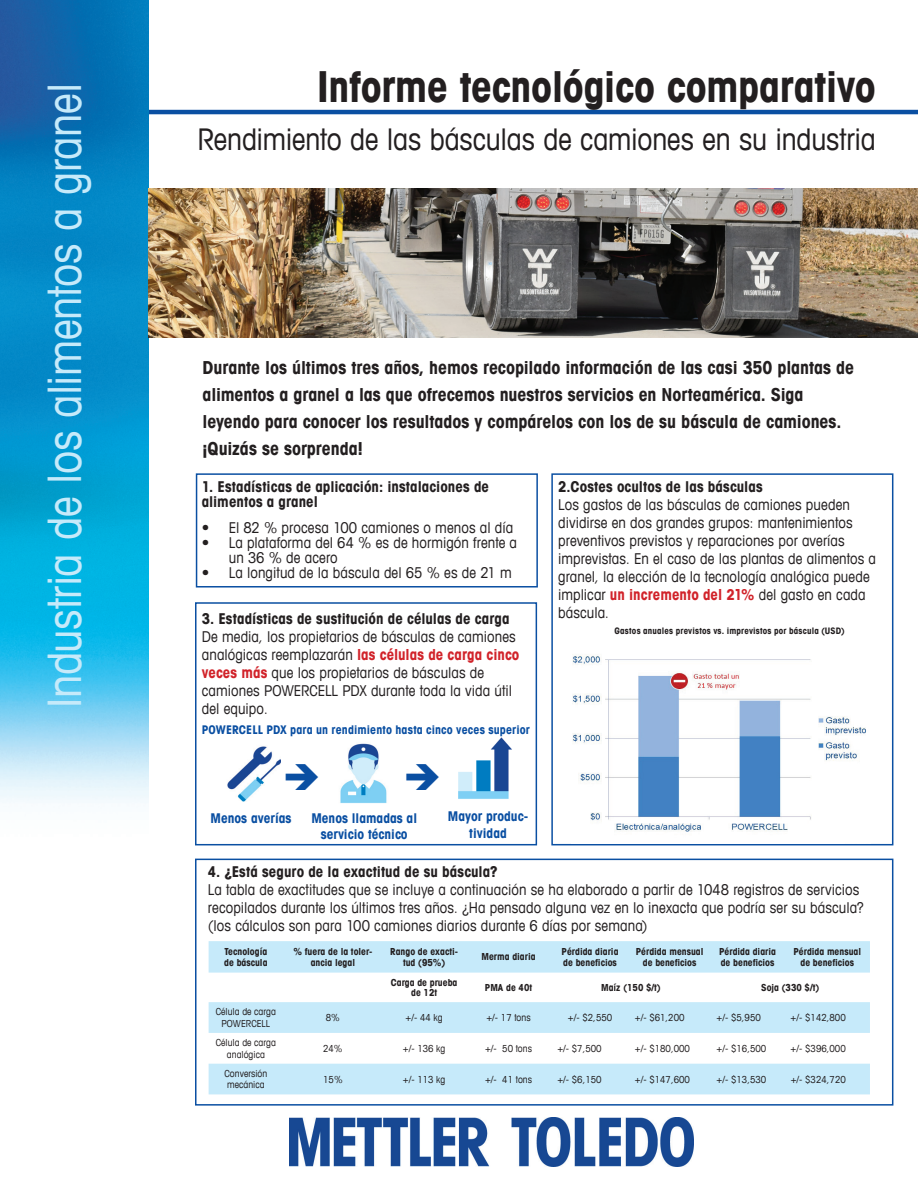
<style>
.page{position:relative;width:918px;height:1188px;background:#fff}
.page>*{position:absolute;margin:0;border:0;box-sizing:border-box;transform-origin:0 0}
.t1{font:condensed 46.5px "Avant Garde Com";letter-spacing:-.01em;color:#c6eafa}
.t2{font:700 condensed 42px "Avant Garde";letter-spacing:-.01em;color:#231f20}
.t3{font:condensed 30px "Avant Garde Com";letter-spacing:-.005em;color:#231f20}
.t4{font:700 condensed 18px/27px "Avant Garde Com";letter-spacing:-.005em;color:#231f20}
.t5{font:condensed 15px/18px "Avant Garde Com";letter-spacing:.005em;color:#231f20}
.t6{font:700 condensed 15px/15px "Avant Garde Com";letter-spacing:.005em;color:#231f20}
.t7{font:700 condensed 13.5px/16.2px "Avant Garde Com";color:#0a4fa2;text-align:center}
.t8{font:700 condensed 12px "Avant Garde Com";letter-spacing:.01em;color:#0a4fa2}
.t9{font:condensed 9.75px/11.7px "Avant Garde Com";color:#231f20;text-align:center}
.t10{font:700 condensed 9.75px/10.5px "Avant Garde Com";color:#231f20;text-align:center}
.t11{font:700 condensed 9px "Avant Garde Com";letter-spacing:.025em;color:#231f20}
.s1{font-family:"Avant Garde";font-weight:700;color:#d1232a}
</style>
<div class="page">
<div style="left:195px;top:602px;width:342px;height:243px;border:2px solid #0a4fa2"></div>
<div style="left:551px;top:473px;width:342px;height:372px;border:2px solid #0a4fa2"></div>
<div style="left:196px;top:473px;width:342px;height:115px;border:2px solid #0a4fa2"></div>
<hr style="left:120px;top:110px;width:798px;height:4px;background:#0a4fa2">
<img style="left:0;top:0;width:148px;height:803px">
<img style="left:571px;top:654px;width:299px;height:190px">
<img style="left:290px;top:1117px;width:404px;height:50px">
<img style="left:148px;top:189px;width:770px;height:148px">
<img style="left:227px;top:746px;width:54px;height:56px">
<img style="left:458px;top:737px;width:54px;height:62px">
<img style="left:340px;top:743px;width:47px;height:61px">
<div style="left:195px;top:859px;width:698px;height:247px;border:2px solid #0a4fa2"></div>
<svg style="left:209px;top:941px;width:661px;height:153px;fill:#c6eafa"></svg>
<svg style="left:340px;top:763px;width:47px;height:27px"></svg>
<h1 class="t1" style="left:36px;top:708px;width:626px;rotate:-90deg">Industria de los alimentos a granel</h1>
<h2 class="t2" style="left:317px;top:60px;width:560px">Informe tecnológico comparativo</h2>
<h3 class="t3" style="left:198px;top:121px;width:680px">Rendimiento de las básculas de camiones en su industria</h3>
<p class="t4" style="left:203px;top:353px;width:653px">Durante los últimos tres años, hemos recopilado información de las casi 350 plantas de alimentos a granel a las que ofrecemos nuestros servicios en Norteamérica. Siga leyendo para conocer los resultados y compárelos con los de su báscula de camiones. ¡Quizás se sorprenda!</p>
<p class="t6" style="left:202px;top:479px;width:289px">1. Estadísticas de aplicación: instalaciones de alimentos a granel</p>
<p class="t5" style="left:202px;top:518px;width:313px">• El 82 % procesa 100 camiones o menos al día</p>
<p class="t5" style="left:229px;top:535px;width:290px;line-height:15px;text-indent:-27px">• La plataforma del 64 % es de hormigón frente a un 36 % de acero</p>
<p class="t5" style="left:202px;top:563px;width:311px">• La longitud de la báscula del 65 % es de 21 m</p>
<p class="t6" style="left:558px;top:479px;width:206px">2.Costes ocultos de las básculas</p>
<p class="t5" style="left:558px;top:496px;width:319px">Los gastos de las básculas de camiones pueden dividirse en dos grandes grupos: mantenimientos preventivos previstos y reparaciones por averías imprevistas. En el caso de las plantas de alimentos a granel, la elección de la tecnología analógica puede implicar <span class="s1">un incremento del 21%</span> del gasto en cada báscula.</p>
<p class="t11" style="left:614px;top:625px;width:232px">Gastos anuales previstos vs. imprevistos por báscula (USD)</p>
<p class="t6" style="left:202px;top:610px;width:309px">3. Estadísticas de sustitución de células de carga</p>
<p class="t5" style="left:202px;top:627px;width:319px">De media, los propietarios de básculas de camiones analógicas reemplazarán <span class="s1">las células de carga cinco veces más</span> que los propietarios de básculas de camiones POWERCELL PDX durante toda la vida útil del equipo.</p>
<p class="t8" style="left:202px;top:722px;width:330px">POWERCELL PDX para un rendimiento hasta cinco veces superior</p>
<p class="t7" style="left:211px;top:810px;width:82px">Menos averías</p>
<p class="t7" style="left:448px;top:808px;width:82px">Mayor produc&shy;tividad</p>
<p class="t7" style="left:311px;top:810px;width:107px">Menos llamadas al servicio técnico</p>
<p class="t6" style="left:208px;top:864px;width:291px">4. ¿Está seguro de la exactitud de su báscula?</p>
<p class="t5" style="left:208px;top:881px;width:658px">La tabla de exactitudes que se incluye a continuación se ha elaborado a partir de 1048 registros de servicios recopilados durante los últimos tres años. ¿Ha pensado alguna vez en lo inexacta que podría ser su báscula? (los cálculos son para 100 camiones diarios durante 6 días por semana)</p>
<p class="t10" style="left:224px;top:946px;width:45px;text-align:left">Tecnología de báscula</p>
<p class="t10" style="left:294px;top:946px;width:80px">% fuera de la toler&shy;ancia legal</p>
<p class="t10" style="left:390px;top:946px;width:69px">Rango de exacti&shy;tud (95%)</p>
<p class="t10" style="left:481px;top:951px;width:56px">Merma diaria</p>
<p class="t10" style="left:562px;top:946px;width:58px;text-align:left">Pérdida diaria de beneficios</p>
<p class="t10" style="left:636px;top:946px;width:69px">Pérdida mensual de beneficios</p>
<p class="t10" style="left:719px;top:946px;width:58px;text-align:left">Pérdida diaria de beneficios</p>
<p class="t10" style="left:793px;top:946px;width:69px">Pérdida mensual de beneficios</p>
<p class="t10" style="left:391px;top:977px;width:68px">Carga de prueba de 12t</p>
<p class="t10" style="left:485px;top:982px;width:49px">PMA de 40t</p>
<p class="t10" style="left:601px;top:982px;width:61px">Maíz (150 $/t)</p>
<p class="t10" style="left:761px;top:982px;width:59px">Soja (330 $/t)</p>
<p class="t9" style="left:216px;top:1006px;width:62px">Célula de carga<br>POWERCELL</p>
<p class="t9" style="left:326px;top:1012px;width:16px">8%</p>
<p class="t9" style="left:406px;top:1012px;width:39px">+/- 44 kg</p>
<p class="t9" style="left:486px;top:1012px;width:46px">+/- 17 tons</p>
<p class="t9" style="left:568px;top:1012px;width:46px">+/- $2,550</p>
<p class="t9" style="left:635px;top:1012px;width:51px">+/- $61,200</p>
<p class="t9" style="left:717px;top:1012px;width:46px">+/- $5,950</p>
<p class="t9" style="left:791px;top:1012px;width:57px">+/- $142,800</p>
<p class="t9" style="left:216px;top:1036px;width:62px">Célula de carga analógica</p>
<p class="t9" style="left:323px;top:1042px;width:21px">24%</p>
<p class="t9" style="left:403px;top:1042px;width:44px">+/- 136 kg</p>
<p class="t9" style="left:485px;top:1042px;width:49px">+/- 50 tons</p>
<p class="t9" style="left:557px;top:1042px;width:46px">+/- $7,500</p>
<p class="t9" style="left:635px;top:1042px;width:57px">+/- $180,000</p>
<p class="t9" style="left:717px;top:1042px;width:51px">+/- $16,500</p>
<p class="t9" style="left:791px;top:1042px;width:57px">+/- $396,000</p>
<p class="t9" style="left:225px;top:1067px;width:44px;text-align:left">Conversión mecánica</p>
<p class="t9" style="left:323px;top:1073px;width:21px">15%</p>
<p class="t9" style="left:403px;top:1073px;width:44px">+/- 113 kg</p>
<p class="t9" style="left:485px;top:1073px;width:49px">+/- 41 tons</p>
<p class="t9" style="left:557px;top:1073px;width:46px">+/- $6,150</p>
<p class="t9" style="left:635px;top:1073px;width:57px">+/- $147,600</p>
<p class="t9" style="left:717px;top:1073px;width:51px">+/- $13,530</p>
<p class="t9" style="left:791px;top:1073px;width:57px">+/- $324,720</p>
</div>
